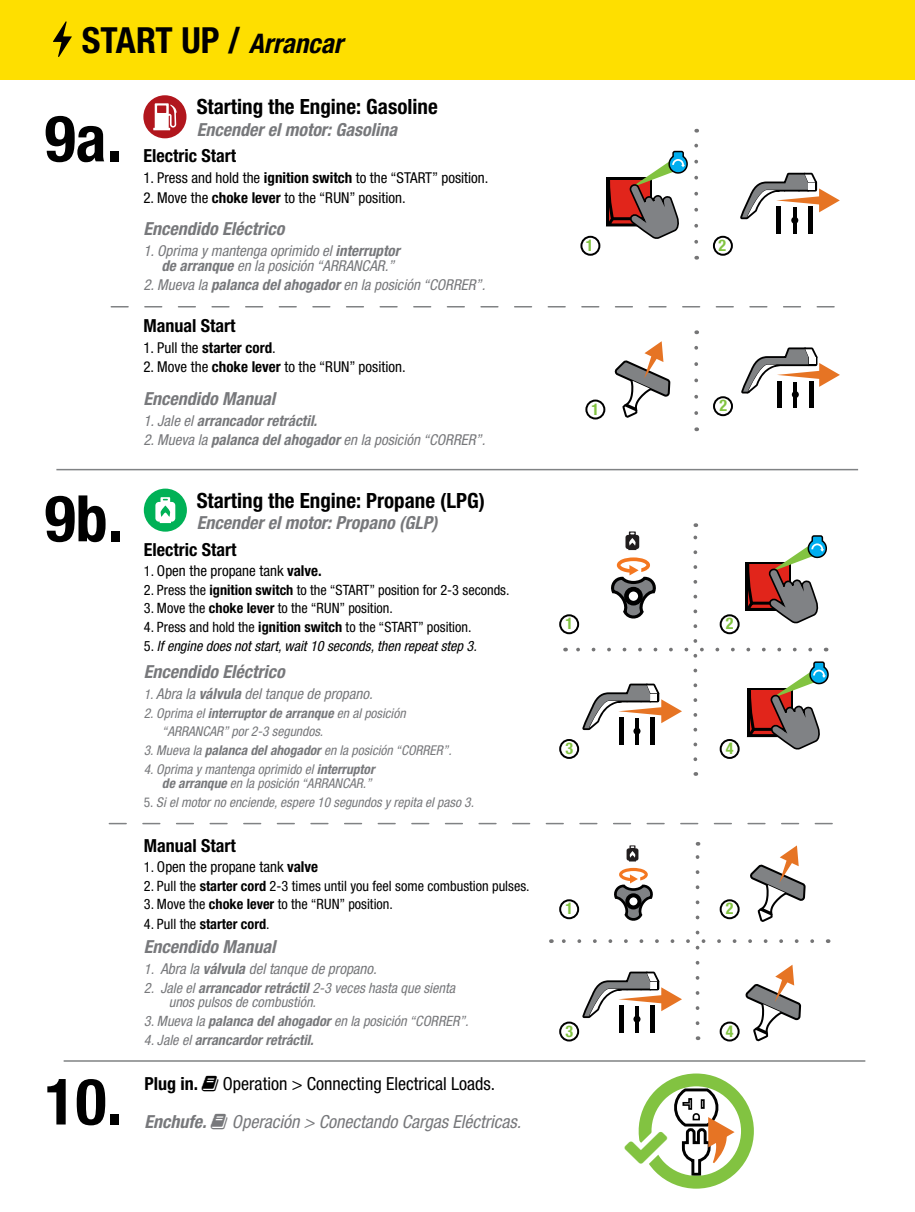
<style>
.page{position:relative;width:915px;height:1212px;background:#fff}
.page>*{position:absolute;margin:0;border:0;box-sizing:border-box;transform-origin:0 0}
.t1{font:700 condensed 64.2px "Helvetica Neue LT Std";color:#000}
.t2{font:700 condensed 36px "Helvetica Neue LT Std";color:#000}
.t3{font:700 condensed 21px "Helvetica Neue LT Std";color:#000}
.t4{font:italic 700 condensed 18px "Helvetica Neue LT Std";color:#77787b}
.t5{font:700 condensed 18px "Helvetica Neue LT Std";color:#000}
.t6{font:italic condensed 18px "Helvetica Neue LT Std";color:#77787b}
.t7{font:condensed 18px "Helvetica Neue LT Std";color:#000}
.t8{font:700 condensed 16.05px "Helvetica Neue LT Std";color:#82c341}
.t9{font:italic condensed 15px/15px "Helvetica Neue LT Std";color:#77787b}
.t10{font:condensed 15px "Helvetica Neue LT Std";color:#000}
.t11{font:italic 700 condensed 15px "Helvetica Neue LT Std";color:#77787b}
.t12{font:700 condensed 15px "Helvetica Neue LT Std";color:#000}
.t13{font:condensed 14.25px "Helvetica Neue LT Std";color:#000}
.t14{font:italic condensed 14.25px/14.2px "Helvetica Neue LT Std";color:#77787b}
.t15{font:italic condensed 14.25px "Helvetica Neue LT Std";color:#000}
.t16{font:italic 700 condensed 14.25px "Helvetica Neue LT Std";color:#77787b}
.t17{font:700 condensed 14.25px "Helvetica Neue LT Std";color:#000}
.t18{font:italic condensed 13.5px/18.8px "Helvetica Neue LT Std";color:#77787b}
.s1{font-style:italic;font-size:27px}
.s2{font-weight:700}
.s3{font-weight:400}
.s4{font-size:14.25px}
.s5{font-style:normal}
.s6{font-size:13.5px}
</style>
<div class="page">
<hr style="left:56px;top:469px;width:801px;height:1px;background:#808284">
<div style="left:580px;top:236px;width:20px;height:20px;border:2px solid #000;border-radius:50%"></div>
<div style="left:712px;top:236px;width:20px;height:20px;border:2px solid #000;border-radius:50%"></div>
<svg style="left:111px;top:306px;width:724px;height:1px"></svg>
<svg style="left:694px;top:143px;width:3px;height:99px"></svg>
<svg style="left:694px;top:346px;width:3px;height:67px"></svg>
<div style="left:143px;top:95px;width:43px;height:43px;background:#b1161d;border-radius:50%"></div>
<svg style="left:153px;top:103px;width:24px;height:27px"></svg>
<div style="left:808px;top:381px;width:5px;height:27px;background:#000"></div>
<hr style="left:777px;top:381px;width:4px;height:27px;background:#000">
<hr style="left:793px;top:382px;width:3px;height:25px;background:#000">
<svg style="left:741px;top:347px;width:98px;height:52px"></svg>
<svg style="left:614px;top:341px;width:57px;height:77px"></svg>
<div style="left:585px;top:399px;width:20px;height:20px;border:2px solid #000;border-radius:50%"></div>
<svg style="left:713px;top:397px;width:18px;height:18px"></svg>
<div style="left:712px;top:396px;width:20px;height:20px;border:2px solid #000;border-radius:50%"></div>
<hr style="left:808px;top:207px;width:4px;height:27px;background:#000">
<hr style="left:776px;top:207px;width:4px;height:27px;background:#000">
<hr style="left:793px;top:207px;width:3px;height:26px;background:#000">
<svg style="left:740px;top:172px;width:99px;height:53px"></svg>
<svg style="left:606px;top:150px;width:82px;height:89px"></svg>
<div style="left:0;top:0;width:914px;height:80px;background:#fedf00"></div>
<svg style="left:53px;top:21px;width:19px;height:36px"></svg>
<hr style="left:64px;top:1060px;width:801px;height:2px;background:#808284">
<svg style="left:109px;top:823px;width:724px;height:1px"></svg>
<div style="left:559px;top:614px;width:20px;height:20px;border:2px solid #000;border-radius:50%"></div>
<svg style="left:572px;top:523px;width:257px;height:236px"></svg>
<div style="left:144px;top:489px;width:43px;height:43px;background:#00b156;border-radius:50%"></div>
<svg style="left:155px;top:497px;width:20px;height:26px"></svg>
<div style="left:560px;top:740px;width:18px;height:18px;background:#fff;border-radius:50%"></div>
<div style="left:559px;top:739px;width:20px;height:20px;border:2px solid #000;border-radius:50%"></div>
<div style="left:720px;top:615px;width:18px;height:18px;background:#fff;border-radius:50%"></div>
<div style="left:719px;top:614px;width:20px;height:20px;border:2px solid #000;border-radius:50%"></div>
<div style="left:720px;top:740px;width:18px;height:18px;background:#fff;border-radius:50%"></div>
<div style="left:719px;top:739px;width:20px;height:20px;border:2px solid #000;border-radius:50%"></div>
<svg style="left:559px;top:842px;width:253px;height:200px"></svg>
<div style="left:560px;top:1022px;width:18px;height:18px;background:#fff;border-radius:50%"></div>
<div style="left:559px;top:1021px;width:20px;height:20px;border:2px solid #000;border-radius:50%"></div>
<svg style="left:638px;top:1073px;width:116px;height:116px"></svg>
<h2 class="t2" style="left:82px;top:18px;width:262px">START UP / <span class="s1">Arrancar</span></h2>
<h1 class="t1" style="left:45px;top:100px;width:79px">9a.</h1>
<h1 class="t1" style="left:45px;top:480px;width:80px">9b.</h1>
<h1 class="t1" style="left:45px;top:1063px;width:79px">10.</h1>
<h3 class="t3" style="left:196px;top:94px;width:242px">Starting the Engine: Gasoline</h3>
<p class="t4" style="left:196px;top:119px;width:202px">Encender el motor: Gasolina</p>
<p class="t5" style="left:143px;top:145px;width:94px">Electric Start</p>
<p class="t10" style="left:143px;top:169px;width:346px">1. Press and hold the <span class="s2">ignition switch</span> to the “START” position.</p>
<p class="t10" style="left:143px;top:189px;width:264px">2. Move the <span class="s2">choke lever</span> to the “RUN” position.</p>
<p class="t4" style="left:143px;top:217px;width:142px">Encendido Eléctrico</p>
<p class="t9" style="left:161px;top:243px;width:240px;text-indent:-18px">1. Oprima y mantenga oprimido el <span class="s2">interruptor de arranque</span> en la posición “ARRANCAR.”</p>
<p class="t9" style="left:143px;top:278px;width:343px">2. Mueva la <span class="s2">palanca del ahogador</span> en la posición “CORRER”.</p>
<p class="t5" style="left:143px;top:315px;width:93px">Manual Start</p>
<p class="t12" style="left:143px;top:338px;width:134px"><span class="s3">1. Pull the</span> starter cord<span class="s3">.</span></p>
<p class="t10" style="left:143px;top:358px;width:264px">2. Move the <span class="s2">choke lever</span> to the “RUN” position.</p>
<p class="t4" style="left:143px;top:387px;width:133px">Encendido Manual</p>
<p class="t11" style="left:143px;top:411px;width:175px"><span class="s3">1. Jale el</span> arrancador retráctil.</p>
<p class="t9" style="left:143px;top:433px;width:343px">2. Mueva la <span class="s2">palanca del ahogador</span> en la posición “CORRER”.</p>
<h3 class="t3" style="left:196px;top:487px;width:289px">Starting the Engine: Propane (LPG)</h3>
<p class="t4" style="left:196px;top:512px;width:242px">Encender el motor: Propano (GLP)</p>
<p class="t5" style="left:144px;top:538px;width:94px">Electric Start</p>
<p class="t10" style="left:144px;top:562px;width:179px"><span class="s4">1.</span> Open the propane tank <span class="s2">valve.</span></p>
<p class="t13" style="left:144px;top:581px;width:367px">2. Press the <span class="s2">ignition switch</span> to the “START” position for 2-3 seconds.</p>
<p class="t13" style="left:144px;top:600px;width:250px">3. Move the <span class="s2">choke lever</span> to the “RUN” position.</p>
<p class="t13" style="left:144px;top:619px;width:329px">4. Press and hold the <span class="s2">ignition switch</span> to the “START” position.</p>
<p class="t15" style="left:144px;top:637px;width:334px"><span class="s5">5.</span> If engine does not start, wait 10 seconds, then repeat step 3.</p>
<p class="t4" style="left:144px;top:660px;width:142px">Encendido Eléctrico</p>
<p class="t9" style="left:144px;top:686px;width:230px"><span class="s6">1.</span> Abra la <span class="s2">válvula</span> del tanque de propano.</p>
<p class="t18" style="left:162px;top:704px;width:245px;text-indent:-18px">2. Oprima el <span class="s2">interruptor de arranque</span> en al posición “ARRANCAR” por 2-3 segundos.</p>
<p class="t18" style="left:144px;top:741px;width:309px">3. Mueva la <span class="s2">palanca del ahogador</span> en la posición “CORRER”.</p>
<p class="t18" style="left:144px;top:762px;width:232px;line-height:14.2px;text-align:right">4. Oprima y mantenga oprimido el <span class="s2">interruptor de arranque</span> en la posición “ARRANCAR.”</p>
<p class="t18" style="left:144px;top:793px;width:331px"><span class="s5">5.</span> Si el motor no enciende, espere 10 segundos y repita el paso 3.</p>
<p class="t5" style="left:144px;top:834px;width:93px">Manual Start</p>
<p class="t10" style="left:144px;top:858px;width:176px"><span class="s4">1.</span> Open the propane tank <span class="s2">valve</span></p>
<p class="t13" style="left:144px;top:877px;width:387px">2. Pull the <span class="s2">starter cord</span> 2-3 times until you feel some combustion pulses.</p>
<p class="t13" style="left:144px;top:896px;width:250px">3. Move the <span class="s2">choke lever</span> to the “RUN” position.</p>
<p class="t17" style="left:144px;top:915px;width:127px"><span class="s3">4. Pull the</span> starter cord<span class="s3">.</span></p>
<p class="t4" style="left:144px;top:936px;width:133px">Encendido Manual</p>
<p class="t9" style="left:144px;top:962px;width:234px"><span class="s4">1.</span> Abra la <span class="s2">válvula</span> del tanque de propano.</p>
<p class="t14" style="left:169px;top:981px;width:288px;text-indent:-25px">2. Jale el <span class="s2">arrancador retráctil</span> 2-3 veces hasta que sienta unos pulsos de combustión.</p>
<p class="t14" style="left:144px;top:1014px;width:326px">3. Mueva la <span class="s2">palanca del ahogador</span> en la posición “CORRER”.</p>
<p class="t16" style="left:144px;top:1031px;width:171px"><span class="s3">4. Jale el</span> arrancardor retráctil.</p>
<p class="t5" style="left:144px;top:1073px;width:55px">Plug in.</p>
<p class="t7" style="left:223px;top:1073px;width:273px">Operation &gt; Connecting Electrical Loads.</p>
<p class="t4" style="left:144px;top:1111px;width:63px">Enchufe.</p>
<p class="t6" style="left:232px;top:1112px;width:290px">Operación &gt; Conectando Cargas Eléctricas.</p>
<p class="t8" style="left:585px;top:235px;width:9px">1</p>
<p class="t8" style="left:718px;top:235px;width:9px">2</p>
<p class="t8" style="left:591px;top:399px;width:9px">1</p>
<p class="t8" style="left:719px;top:396px;width:9px">2</p>
<p class="t8" style="left:565px;top:614px;width:9px">1</p>
<p class="t8" style="left:565px;top:739px;width:9px">3</p>
<p class="t8" style="left:725px;top:614px;width:9px">2</p>
<p class="t8" style="left:725px;top:739px;width:9px">4</p>
<p class="t8" style="left:565px;top:899px;width:9px">1</p>
<p class="t8" style="left:725px;top:899px;width:9px">2</p>
<p class="t8" style="left:565px;top:1021px;width:9px">3</p>
<p class="t8" style="left:725px;top:1021px;width:9px">4</p>
</div>
